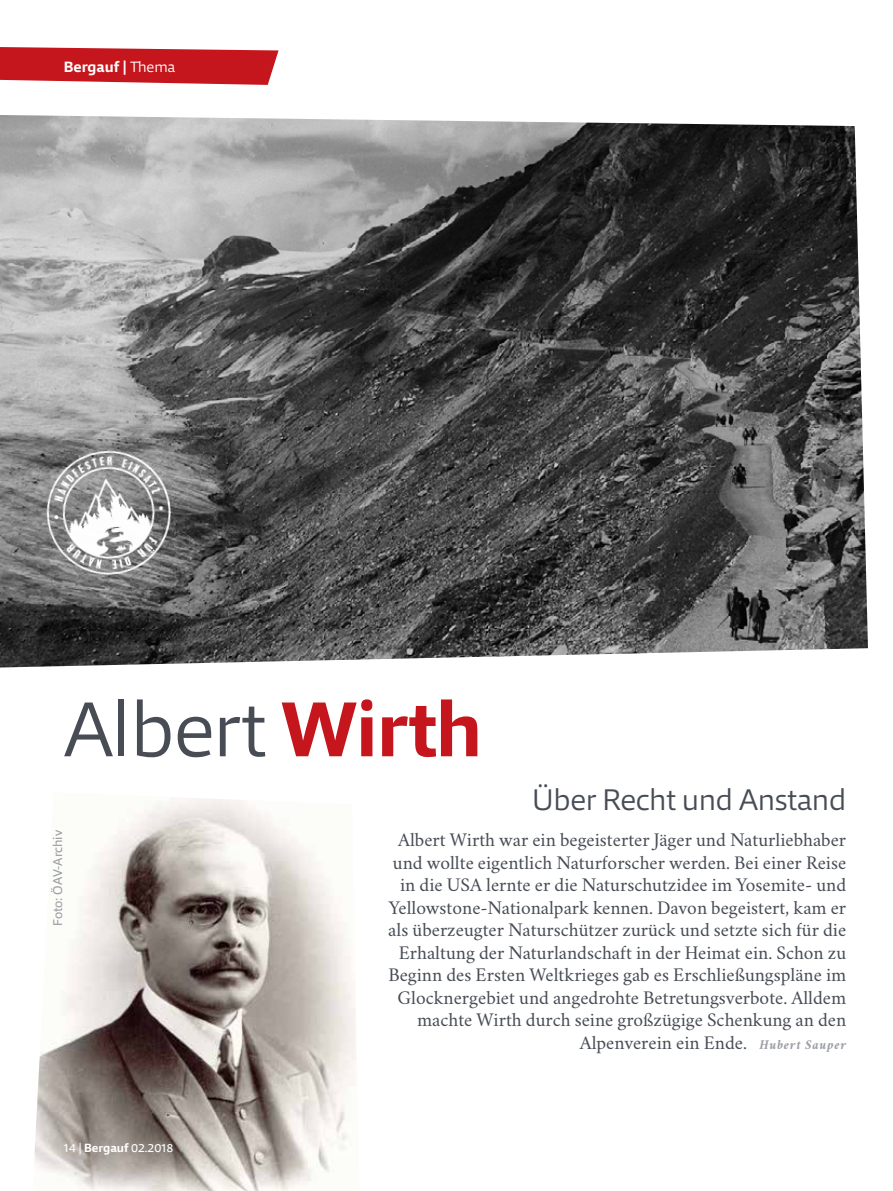
<style>
.page{position:relative;width:893px;height:1191px;background:#fff}
.page>*{position:absolute;margin:0;border:0;box-sizing:border-box;transform-origin:0 0}
.t1{font:300 78px "Qubo";letter-spacing:-.015em;color:#474c55}
.t2{font:300 30px "Qubo";letter-spacing:-.01em;color:#474c55}
.t3{font:19.5px/22.5px "Crimson Tirol";color:#474c55;text-align:right}
.t4{font:700 15px "Qubo";color:#fff}
.t5{font:12.75px "Qubo";letter-spacing:-.005em;color:#9b9ea5}
.t6{font:12px "Qubo";color:#fff}
.s1{font-weight:300}
.s2{font-weight:700;color:#c4161c}
.s3{font-weight:700}
.s4{font-weight:700;font-style:italic;font-size:13.5px;color:#9b9ea5}
</style>
<div class="page">
<img style="left:0;top:115px;width:868px;height:552px">
<svg style="left:0;top:47px;width:279px;height:38px;background:#cb3439"></svg>
<img style="left:34px;top:797px;width:323px;height:394px">
<img style="left:40px;top:444px;width:139px;height:138px">
<p class="t4" style="left:64px;top:57px;width:113px">Bergauf | <span class="s1">Thema</span></p>
<h1 class="t1" style="left:64px;top:679px;width:420px">Albert <span class="s2">Wirth</span></h1>
<p class="t5" style="left:50px;top:926px;width:97px;rotate:-90deg">Foto: ÖAV-Archiv</p>
<p class="t6" style="left:64px;top:1140px;width:111px">14 | <span class="s3">Bergauf</span> 02.2018</p>
<h2 class="t2" style="left:532px;top:780px;width:315px">Über Recht und Anstand</h2>
<p class="t3" style="left:388px;top:827px;width:459px">Albert Wirth war ein begeisterter Jäger und Naturliebhaber und wollte eigentlich Naturforscher werden. Bei einer Reise in die USA lernte er die Naturschutzidee im Yosemite- und Yellowstone-Nationalpark kennen. Davon begeistert, kam er als überzeugter Naturschützer zurück und setzte sich für die Erhaltung der Naturlandschaft in der Heimat ein. Schon zu Beginn des Ersten Weltkrieges gab es Erschließungspläne im Glocknergebiet und angedrohte Betretungsverbote. Alldem machte Wirth durch seine großzügige Schenkung an den Alpenverein ein Ende. <span class="s4">Hubert Sauper</span></p>
</div>
